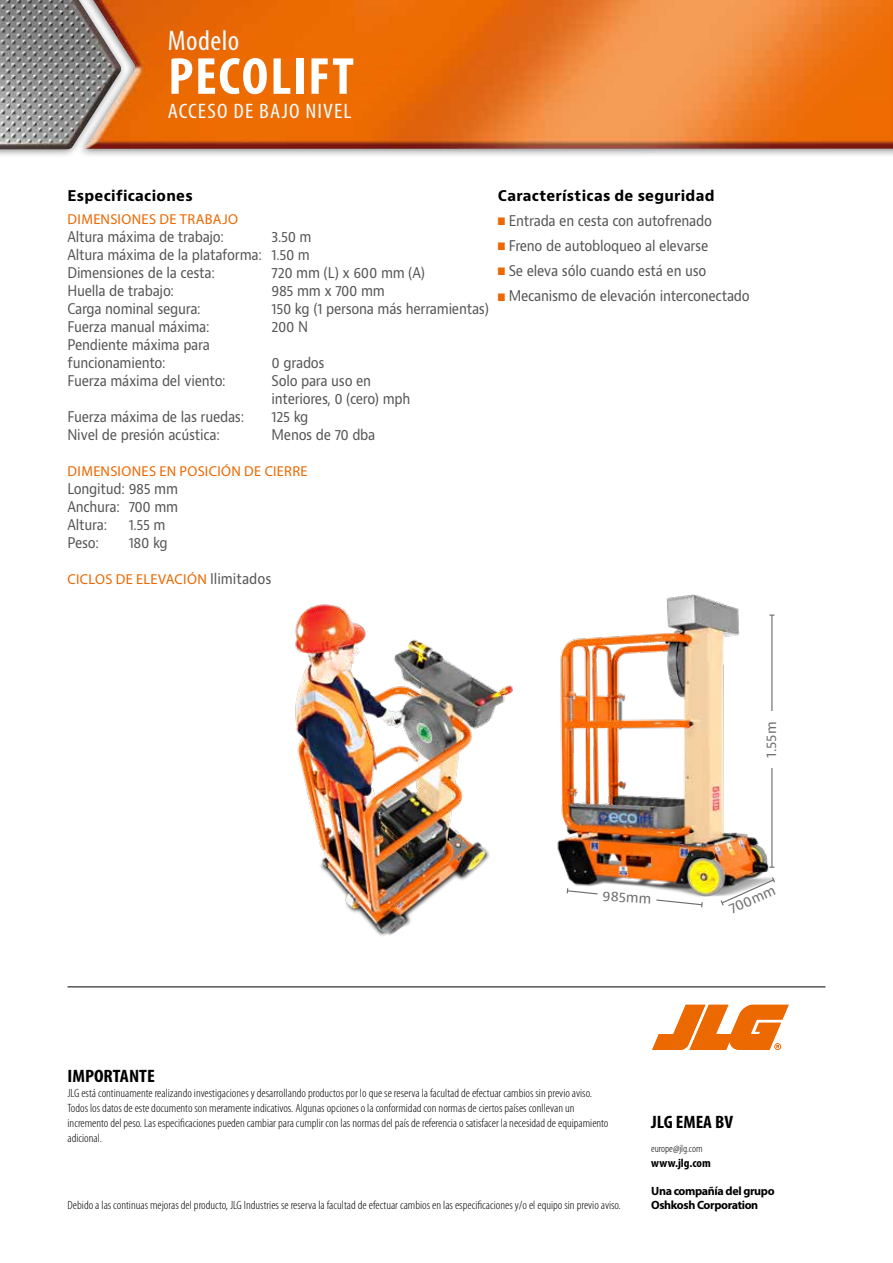
<style>
.page{position:relative;width:893px;height:1263px;background:#fff}
.page>*{position:absolute;margin:0;border:0;box-sizing:border-box;transform-origin:0 0}
.t1{font:700 condensed 52.5px "Myriad Pro";letter-spacing:.03em;color:#fff;scale:1.05 1}
.t2{font:condensed 28.5px "Myriad Pro";letter-spacing:.015em;color:#f0fbff;scale:1.05 1}
.t3{font:condensed 21px "Myriad Pro";letter-spacing:.04em;color:#f0fbff;scale:1.12 1}
.t4{font:700 condensed 18px "Myriad Pro";color:#000;scale:1.1 1}
.t5{font:700 condensed 18px "Myriad Pro";color:#000;scale:1.07 1}
.t6{font:14.4px/18px "Bernino Sans";letter-spacing:-.02em;color:#565656;text-align:justify;scale:.9 1}
.t7{font:14.4px "Myriad Pro";letter-spacing:.025em;color:#ec6801}
.t8{font:700 14.4px "Bernino Sans";letter-spacing:.015em;color:#000}
.t9{font:13.65px "Bernino Sans";color:#6f6f6e}
.t10{font:300 condensed 12px/15px "Myriad Pro";color:#000;scale:1.07 1}
.t11{font:700 12px/13.5px "Myriad Pro";letter-spacing:-.03em;color:#000}
.t12{font:700 condensed 12px "Myriad Pro";color:#000;scale:1.07 1}
.t13{font:300 condensed 10.5px "Myriad Pro";color:#000;scale:1.07 1}
.s1{font-family:"Bernino Sans";color:#565656}
.s2{color:#ec6801}
</style>
<div class="page">
<div style="left:77px;top:0;width:816px;height:158px;background:#000;opacity:.5"></div>
<img style="left:128px;top:0;width:765px;height:149px">
<div style="left:0;top:0;width:128px;height:159px;background:#000;opacity:.5"></div>
<img style="left:0;top:0;width:121px;height:149px">
<svg style="left:652px;top:1005px;width:137px;height:45px"></svg>
<hr style="left:68px;top:986px;width:757px;height:1px;background:#000">
<img style="left:557px;top:594px;width:218px;height:303px">
<img style="left:295px;top:604px;width:218px;height:332px">
<svg style="left:719px;top:876px;width:56px;height:30px"></svg>
<svg style="left:566px;top:887px;width:137px;height:21px"></svg>
<hr style="left:771px;top:615px;width:1px;height:252px;background:#6c6c6c">
<div style="left:765px;top:711px;width:13px;height:57px;background:#fff"></div>
<h2 class="t2" style="left:168px;top:24px;width:70px">Modelo</h2>
<h1 class="t1" style="left:168px;top:43px;width:178px">PECOLIFT</h1>
<h3 class="t3" style="left:168px;top:98px;width:165px">ACCESO DE BAJO NIVEL</h3>
<p class="t8" style="left:68px;top:186px;width:127px">Especificaciones</p>
<p class="t7" style="left:68px;top:211px;width:172px">DIMENSIONES DE TRABAJO</p>
<p class="t6" style="left:68px;top:228px;width:175px">Altura máxima de trabajo:</p>
<p class="t6" style="left:68px;top:228px;width:273px;text-indent:204px">3.50 m Altura máxima de la plataforma: 1.50 m Dimensiones de la cesta:</p>
<p class="t6" style="left:272px;top:264px;width:172px">720 mm (L) x 600 mm (A)</p>
<p class="t6" style="left:68px;top:282px;width:120px">Huella de trabajo:</p>
<p class="t6" style="left:272px;top:282px;width:127px">985 mm x 700 mm</p>
<p class="t6" style="left:68px;top:300px;width:150px">Carga nominal segura:</p>
<p class="t6" style="left:272px;top:300px;width:243px">150 kg (1 persona más herramientas)</p>
<p class="t6" style="left:68px;top:318px;width:159px">Fuerza manual máxima:</p>
<p class="t6" style="left:272px;top:318px;width:42px">200 N</p>
<p class="t6" style="left:68px;top:336px;width:160px">Pendiente máxima para funcionamiento:</p>
<p class="t6" style="left:272px;top:354px;width:60px">0 grados</p>
<p class="t6" style="left:68px;top:372px;width:177px">Fuerza máxima del viento:</p>
<p class="t6" style="left:272px;top:372px;width:156px">Solo para uso en interiores, 0 (cero) mph</p>
<p class="t6" style="left:68px;top:408px;width:198px">Fuerza máxima de las ruedas:</p>
<p class="t6" style="left:272px;top:408px;width:43px">125 kg</p>
<p class="t6" style="left:68px;top:426px;width:171px">Nivel de presión acústica:</p>
<p class="t6" style="left:272px;top:426px;width:117px">Menos de 70 dba</p>
<p class="t7" style="left:68px;top:463px;width:242px">DIMENSIONES EN POSICIÓN DE CIERRE</p>
<p class="t6" style="left:68px;top:480px;width:125px">Longitud: 985 mm Anchura: 700 mm Altura:</p>
<p class="t6" style="left:129px;top:516px;width:42px">1.55 m</p>
<p class="t6" style="left:68px;top:534px;width:36px">Peso:</p>
<p class="t6" style="left:129px;top:534px;width:45px">180 kg</p>
<p class="t7" style="left:68px;top:571px;width:205px">CICLOS DE ELEVACIÓN <span class="s1">Ilimitados</span></p>
<p class="t8" style="left:498px;top:186px;width:218px">Características de seguridad</p>
<p class="t6" style="left:498px;top:212px;width:239px"><span class="s2">■</span> Entrada en cesta con autofrenado</p>
<p class="t6" style="left:498px;top:237px;width:235px"><span class="s2">■</span> Freno de autobloqueo al elevarse</p>
<p class="t6" style="left:498px;top:262px;width:233px"><span class="s2">■</span> Se eleva sólo cuando está en uso</p>
<p class="t6" style="left:498px;top:287px;width:282px"><span class="s2">■</span> Mecanismo de elevación interconectado</p>
<p class="t9" style="left:603px;top:887px;width:51px;rotate:3deg">985mm</p>
<p class="t9" style="left:762px;top:758px;width:37px;rotate:-90deg">1.55m</p>
<p class="t9" style="left:726px;top:901px;width:51px;rotate:-24deg">700mm</p>
<p class="t4" style="left:68px;top:1064px;width:81px">IMPORTANTE</p>
<p class="t10" style="left:68px;top:1085px;width:507px">JLG está continuamente realizando investigaciones y desarrollando productos por lo que se reserva la facultad de efectuar cambios sin previo aviso.<br>Todos los datos de este documento son meramente indicativos. Algunas opciones o la conformidad con normas de ciertos países conllevan un incremento del peso. Las especificaciones pueden cambiar para cumplir con las normas del país de referencia o satisfacer la necesidad de equipamiento adicional.</p>
<p class="t10" style="left:68px;top:1197px;width:519px">Debido a las continuas mejoras del producto, JLG Industries se reserva la facultad de efectuar cambios en las especificaciones y/o el equipo sin previo aviso.</p>
<p class="t5" style="left:651px;top:1111px;width:78px">JLG EMEA BV</p>
<p class="t13" style="left:651px;top:1142px;width:50px">europe@jlg.com</p>
<p class="t12" style="left:651px;top:1155px;width:57px">www.jlg.com</p>
<p class="t11" style="left:651px;top:1184px;width:125px">Una compañía del grupo<br>Oshkosh Corporation</p>
</div>
